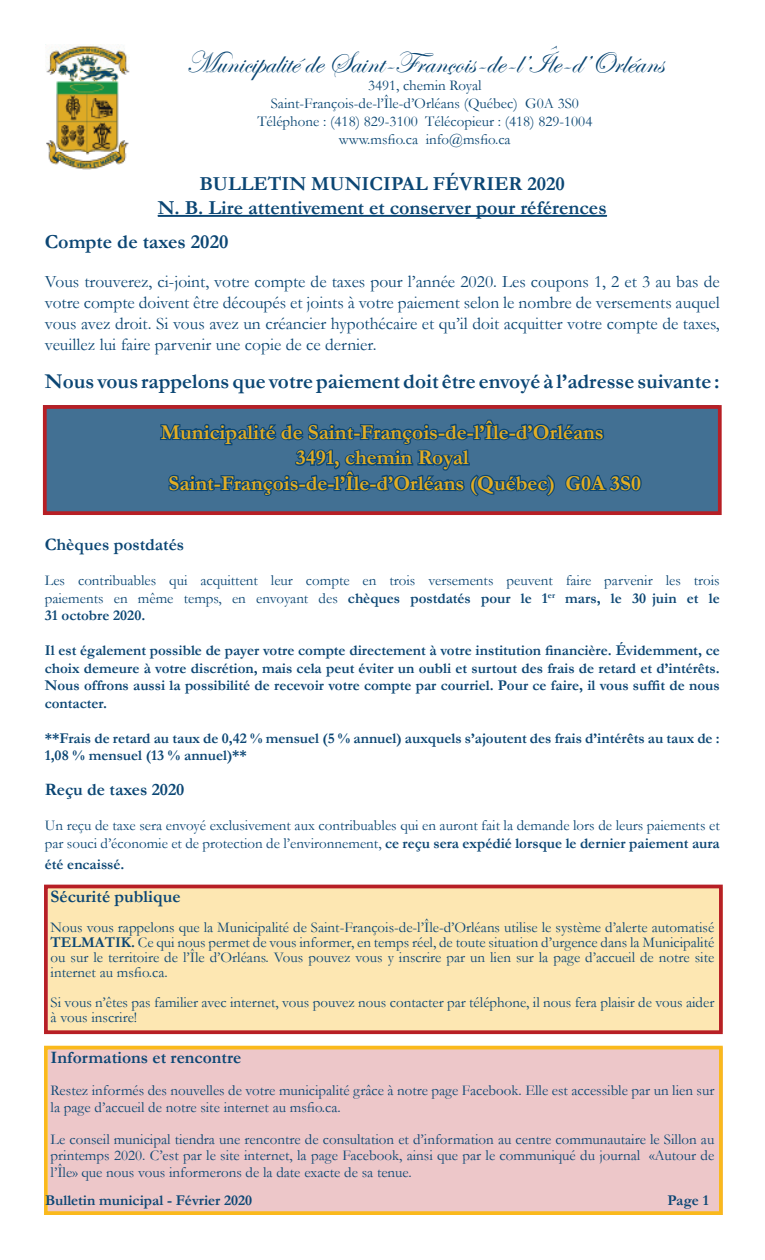
<style>
.page{position:relative;width:765px;height:1260px;background:#fff}
.page>*{position:absolute;margin:0;border:0;box-sizing:border-box;transform-origin:0 0}
.t1{font:31.25px "Edwardian Script ITC";color:#0a4673}
.t2{font:700 21.25px "Garamond";color:#e1ad24}
.t3{font:700 21.25px "Garamond";color:#0b4674}
.t4{font:700 20px/24px "Garamond";color:#0b4674;text-align:center}
.t5{font:17.5px/21px "Garamond";color:#0b4674;text-align:justify}
.t6{font:700 17.5px "Garamond";color:#0b4674}
.t7{font:15px/15px "Garamond";color:#0b4674;text-align:justify}
.t8{font:700 15px/17.5px "Garamond";color:#0b4674;text-align:justify}
.t9{font:15px/18px "Garamond";color:#0a4673;text-align:center}
.s1{font-weight:700}
</style>
<div class="page">
<div style="left:44px;top:405px;width:675px;height:106px;background:#427093"></div>
<div style="left:43px;top:405px;width:679px;height:110px;border:4px solid #b71f25"></div>
<div style="left:48px;top:887px;width:675px;height:144px;background:#fde7b2"></div>
<div style="left:48px;top:1048px;width:675px;height:167px;background:#edc7c9"></div>
<div style="left:44px;top:885px;width:679px;height:149px;border:4px solid #b71f25"></div>
<div style="left:44px;top:1046px;width:679px;height:169px;border:4px solid #fab91c"></div>
<img style="left:45px;top:45px;width:85px;height:125px">
<svg style="left:158px;top:214px;width:485px;height:301px"></svg>
<h1 class="t1" style="left:186px;top:45px;width:479px">Municipalité de Saint-François-de-l’Île-d’Orléans</h1>
<p class="t9" style="left:257px;top:75px;width:336px">3491, chemin Royal<br>Saint-François-de-l’Île-d’Orléans (Québec) G0A 3S0<br>Téléphone : (418) 829-3100 Télécopieur : (418) 829-1004 www.msfio.ca info@msfio.ca</p>
<h3 class="t4" style="left:158px;top:172px;width:450px">BULLETIN MUNICIPAL FÉVRIER 2020<br>N. B. Lire attentivement et conserver pour références</h3>
<h3 class="t4" style="left:45px;top:230px;width:185px">Compte de taxes 2020</h3>
<p class="t5" style="left:45px;top:270px;width:677px">Vous trouverez, ci-joint, votre compte de taxes pour l’année 2020. Les coupons 1, 2 et 3 au bas de votre compte doivent être découpés et joints à votre paiement selon le nombre de versements auquel vous avez droit. Si vous avez un créancier hypothécaire et qu’il doit acquitter votre compte de taxes, veuillez lui faire parvenir une copie de ce dernier.</p>
<h2 class="t3" style="left:45px;top:367px;width:677px">Nous vous rappelons que votre paiement doit être envoyé à l’adresse suivante :</h2>
<h2 class="t2" style="left:161px;top:418px;width:445px">Municipalité de Saint-François-de-l’Île-d’Orléans</h2>
<h2 class="t2" style="left:296px;top:443px;width:174px">3491, chemin Royal</h2>
<h2 class="t2" style="left:169px;top:469px;width:474px">Saint-François-de-l’Île-d’Orléans (Québec) G0A 3S0</h2>
<p class="t6" style="left:45px;top:533px;width:141px">Chèques postdatés</p>
<p class="t7" style="left:45px;top:572px;width:676px;line-height:17.5px">Les contribuables qui acquittent leur compte en trois versements peuvent faire parvenir les trois paiements en même temps, en envoyant des <span class="s1">chèques postdatés pour le 1</span><sup>er</sup> <span class="s1">mars, le 30 juin et le 31 octobre 2020.</span></p>
<p class="t8" style="left:45px;top:642px;width:677px">Il est également possible de payer votre compte directement à votre institution financière. Évidemment, ce choix demeure à votre discrétion, mais cela peut éviter un oubli et surtout des frais de retard et d’intérêts.<br>Nous offrons aussi la possibilité de recevoir votre compte par courriel. Pour ce faire, il vous suffit de nous contacter.</p>
<p class="t8" style="left:45px;top:729px;width:676px">**Frais de retard au taux de 0,42 % mensuel (5 % annuel) auxquels s’ajoutent des frais d’intérêts au taux de :<br>1,08 % mensuel (13 % annuel)**</p>
<p class="t6" style="left:45px;top:778px;width:141px">Reçu de taxes 2020</p>
<p class="t7" style="left:45px;top:817px;width:677px;line-height:17.5px">Un reçu de taxe sera envoyé exclusivement aux contribuables qui en auront fait la demande lors de leurs paiements et par souci d’économie et de protection de l’environnement, <span class="s1">ce reçu sera expédié lorsque le dernier paiement aura</span></p>
<p class="t8" style="left:45px;top:855px;width:81px">été encaissé.</p>
<p class="t6" style="left:51px;top:884px;width:131px">Sécurité publique</p>
<p class="t7" style="left:51px;top:919px;width:665px">Nous vous rappelons que la Municipalité de Saint-François-de-l’Île-d’Orléans utilise le système d’alerte automatisé <span class="s1">TELMATIK.</span> Ce qui nous permet de vous informer, en temps réel, de toute situation d’urgence dans la Municipalité ou sur le territoire de l’Île d’Orléans. Vous pouvez vous y inscrire par un lien sur la page d’accueil de notre site internet au msfio.ca.</p>
<p class="t7" style="left:51px;top:994px;width:665px">Si vous n’êtes pas familier avec internet, vous pouvez nous contacter par téléphone, il nous fera plaisir de vous aider à vous inscrire!</p>
<p class="t6" style="left:51px;top:1046px;width:192px">Informations et rencontre</p>
<p class="t7" style="left:51px;top:1082px;width:665px;line-height:16.2px">Restez informés des nouvelles de votre municipalité grâce à notre page Facebook. Elle est accessible par un lien sur la page d’accueil de notre site internet au msfio.ca.</p>
<p class="t7" style="left:51px;top:1131px;width:665px;line-height:16.2px">Le conseil municipal tiendra une rencontre de consultation et d’information au centre communautaire le Sillon au printemps 2020. C’est par le site internet, la page Facebook, ainsi que par le communiqué du journal «Autour de l’Île» que nous vous informerons de la date exacte de sa tenue.</p>
<p class="t8" style="left:45px;top:1191px;width:209px">Bulletin municipal - Février 2020</p>
<p class="t8" style="left:668px;top:1191px;width:43px">Page 1</p>
</div>
